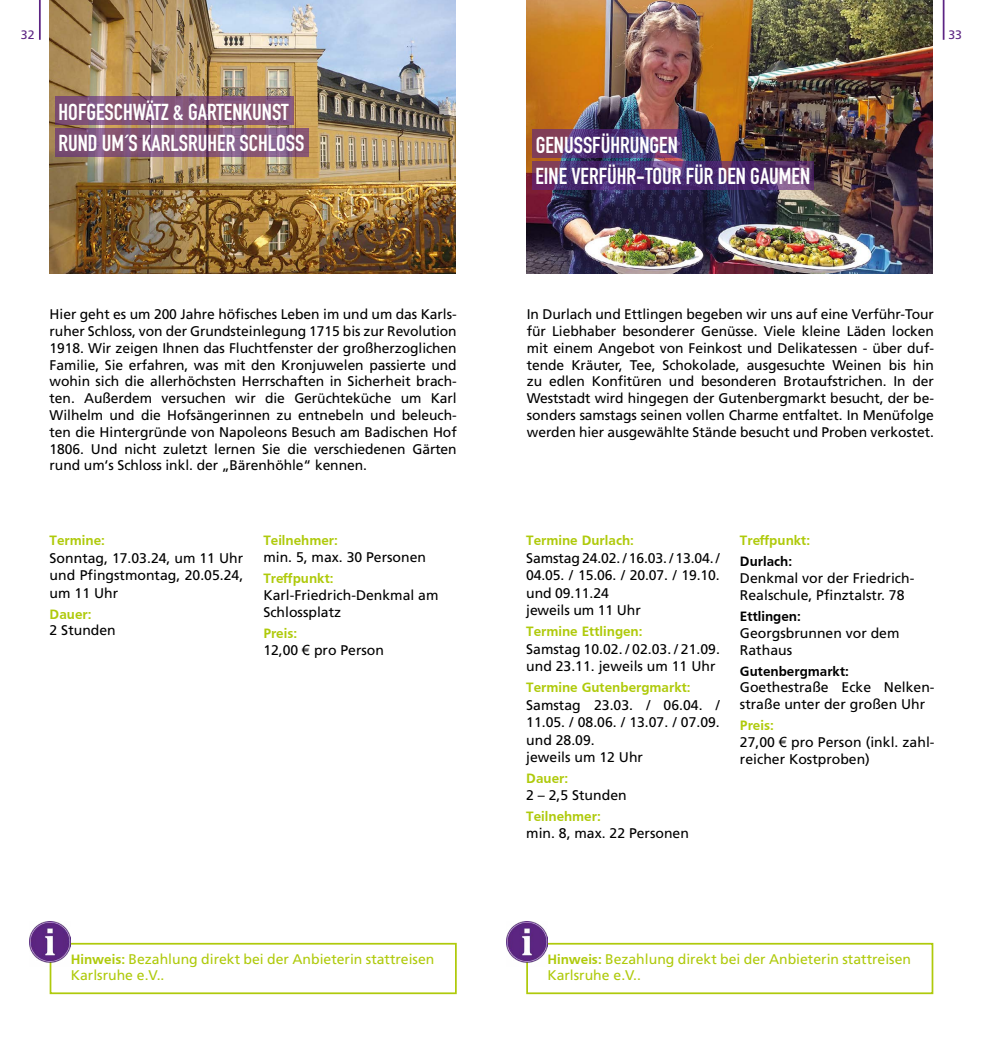
<style>
.page{position:relative;width:983px;height:1042px;background:#fff}
.page>*{position:absolute;margin:0;border:0;box-sizing:border-box;transform-origin:0 0}
.t1{font:700 22.75px "DIN Condensed";color:#fff}
.t2{font:14px/16.8px "Frutiger";color:#000}
.t3{font:14px/16.8px "Frutiger";color:#afca0b}
.t4{font:700 14px "Frutiger";color:#afca0b}
.t5{font:700 14px "Frutiger";color:#000}
.t6{font:12.25px "Frutiger";color:#5c2483}
.s1{font-weight:700;color:#afca0b}
.s2{font-family:"Arial"}
.s3{font-weight:700}
</style>
<div class="page">
<hr style="left:39px;top:0;width:2px;height:40px;background:#5c2483">
<hr style="left:942px;top:0;width:2px;height:40px;background:#5c2483">
<img style="left:526px;top:0;width:406px;height:273px">
<svg style="left:532px;top:129px;width:150px;height:29px;background:#5e3670"></svg>
<img style="left:50px;top:0;width:405px;height:273px">
<svg style="left:55px;top:96px;width:238px;height:29px;background:#835477"></svg>
<svg style="left:55px;top:128px;width:253px;height:29px;background:#83577b"></svg>
<div style="left:50px;top:943px;width:406px;height:51px;border:2px solid #afca0b"></div>
<img style="left:30px;top:921px;width:41px;height:46px">
<svg style="left:532px;top:161px;width:281px;height:29px;background:#533070"></svg>
<div style="left:526px;top:943px;width:407px;height:51px;border:2px solid #afca0b"></div>
<img style="left:506px;top:921px;width:41px;height:46px">
<p class="t6" style="left:21px;top:28px;width:15px">32</p>
<p class="t6" style="left:948px;top:28px;width:15px">33</p>
<h1 class="t1" style="left:59px;top:96px;width:232px">HOFGESCHWÄTZ &amp; GARTENKUNST</h1>
<h1 class="t1" style="left:58px;top:127px;width:247px">RUND UM´S KARLSRUHER SCHLOSS</h1>
<p class="t2" style="left:50px;top:306px;width:408px;text-align:justify">Hier geht es um 200 Jahre höfisches Leben im und um das Karls&shy;ruher Schloss, von der Grundsteinlegung 1715 bis zur Revolution 1918. Wir zeigen Ihnen das Fluchtfenster der großherzoglichen Familie, Sie erfahren, was mit den Kronjuwelen passierte und wohin sich die allerhöchsten Herrschaften in Sicherheit brach&shy;ten. Außerdem versuchen wir die Gerüchteküche um Karl Wilhelm und die Hofsängerinnen zu entnebeln und beleuch&shy;ten die Hintergründe von Napoleons Besuch am Badischen Hof 1806. Und nicht zuletzt lernen Sie die verschiedenen Gärten rund um‘s Schloss inkl. der „Bärenhöhle“ kennen.</p>
<p class="t4" style="left:50px;top:532px;width:57px">Termine:</p>
<p class="t2" style="left:50px;top:549px;width:195px;line-height:17.5px;text-align:justify">Sonntag, 17.03.24, um 11 Uhr und Pfingstmontag, 20.05.24, um 11 Uhr</p>
<p class="t4" style="left:50px;top:606px;width:43px">Dauer:</p>
<p class="t2" style="left:50px;top:622px;width:68px">2 Stunden</p>
<p class="t4" style="left:263px;top:533px;width:76px">Teilnehmer:</p>
<p class="t2" style="left:263px;top:549px;width:164px">min. 5, max. 30 Personen</p>
<p class="t4" style="left:263px;top:570px;width:72px">Treffpunkt:</p>
<p class="t2" style="left:263px;top:586px;width:177px">Karl-Friedrich-Denkmal am<br>Schlossplatz</p>
<p class="t2" style="left:263px;top:624px;width:122px"><span class="s1">Preis:<br></span>12,00 <span class="s2">€</span> pro Person</p>
<p class="t3" style="left:71px;top:950px;width:365px"><span class="s3">Hinweis:</span> Bezahlung direkt bei der Anbieterin stattreisen<br>Karlsruhe e.V..</p>
<h1 class="t1" style="left:535px;top:130px;width:143px">GENUSSFÜHRUNGEN</h1>
<h1 class="t1" style="left:535px;top:161px;width:276px">EINE VERFÜHR-TOUR FÜR DEN GAUMEN</h1>
<p class="t2" style="left:526px;top:306px;width:408px;text-align:justify">In Durlach und Ettlingen begeben wir uns auf eine Verführ-Tour für Liebhaber besonderer Genüsse. Viele kleine Läden locken mit einem Angebot von Feinkost und Delikatessen - über duf&shy;tende Kräuter, Tee, Schokolade, ausgesuchte Weinen bis hin zu edlen Konfitüren und besonderen Brotaufstrichen. In der Weststadt wird hingegen der Gutenbergmarkt besucht, der be&shy;sonders samstags seinen vollen Charme entfaltet. In Menüfolge werden hier ausgewählte Stände besucht und Proben verkostet.</p>
<p class="t4" style="left:526px;top:532px;width:109px">Termine Durlach:</p>
<p class="t2" style="left:526px;top:549px;width:195px;line-height:17.5px">Samstag 24.02. / 16.03. / 13.04. /<br>04.05. / 15.06. / 20.07. / 19.10. und 09.11.24<br>jeweils um 11 Uhr</p>
<p class="t4" style="left:526px;top:623px;width:118px">Termine Ettlingen:</p>
<p class="t2" style="left:526px;top:640px;width:195px;line-height:17.5px">Samstag 10.02. / 02.03. / 21.09. und 23.11. jeweils um 11 Uhr</p>
<p class="t4" style="left:526px;top:679px;width:166px">Termine Gutenbergmarkt:</p>
<p class="t2" style="left:526px;top:696px;width:195px;line-height:17.5px">Samstag 23.03. / 06.04. /<br>11.05. / 08.06. / 13.07. / 07.09. und 28.09.<br>jeweils um 12 Uhr</p>
<p class="t4" style="left:526px;top:770px;width:43px">Dauer:</p>
<p class="t2" style="left:526px;top:787px;width:102px">2 – 2,5 Stunden</p>
<p class="t4" style="left:526px;top:808px;width:76px">Teilnehmer:</p>
<p class="t2" style="left:526px;top:824px;width:164px">min. 8, max. 22 Personen</p>
<p class="t4" style="left:739px;top:532px;width:72px">Treffpunkt:</p>
<p class="t5" style="left:739px;top:553px;width:54px">Durlach:</p>
<p class="t2" style="left:739px;top:570px;width:176px">Denkmal vor der Friedrich-<br>Realschule, Pfinztalstr. 78</p>
<p class="t5" style="left:739px;top:608px;width:62px">Ettlingen:</p>
<p class="t2" style="left:739px;top:624px;width:161px">Georgsbrunnen vor dem<br>Rathaus</p>
<p class="t5" style="left:739px;top:663px;width:110px">Gutenbergmarkt:</p>
<p class="t2" style="left:739px;top:679px;width:196px">Goethestraße Ecke Nelken&shy;straße unter der großen Uhr</p>
<p class="t2" style="left:739px;top:717px;width:196px"><span class="s1">Preis:<br></span>27,00 <span class="s2">€</span> pro Person (inkl. zahl&shy;reicher Kostproben)</p>
<p class="t3" style="left:547px;top:950px;width:365px"><span class="s3">Hinweis:</span> Bezahlung direkt bei der Anbieterin stattreisen<br>Karlsruhe e.V..</p>
</div>
